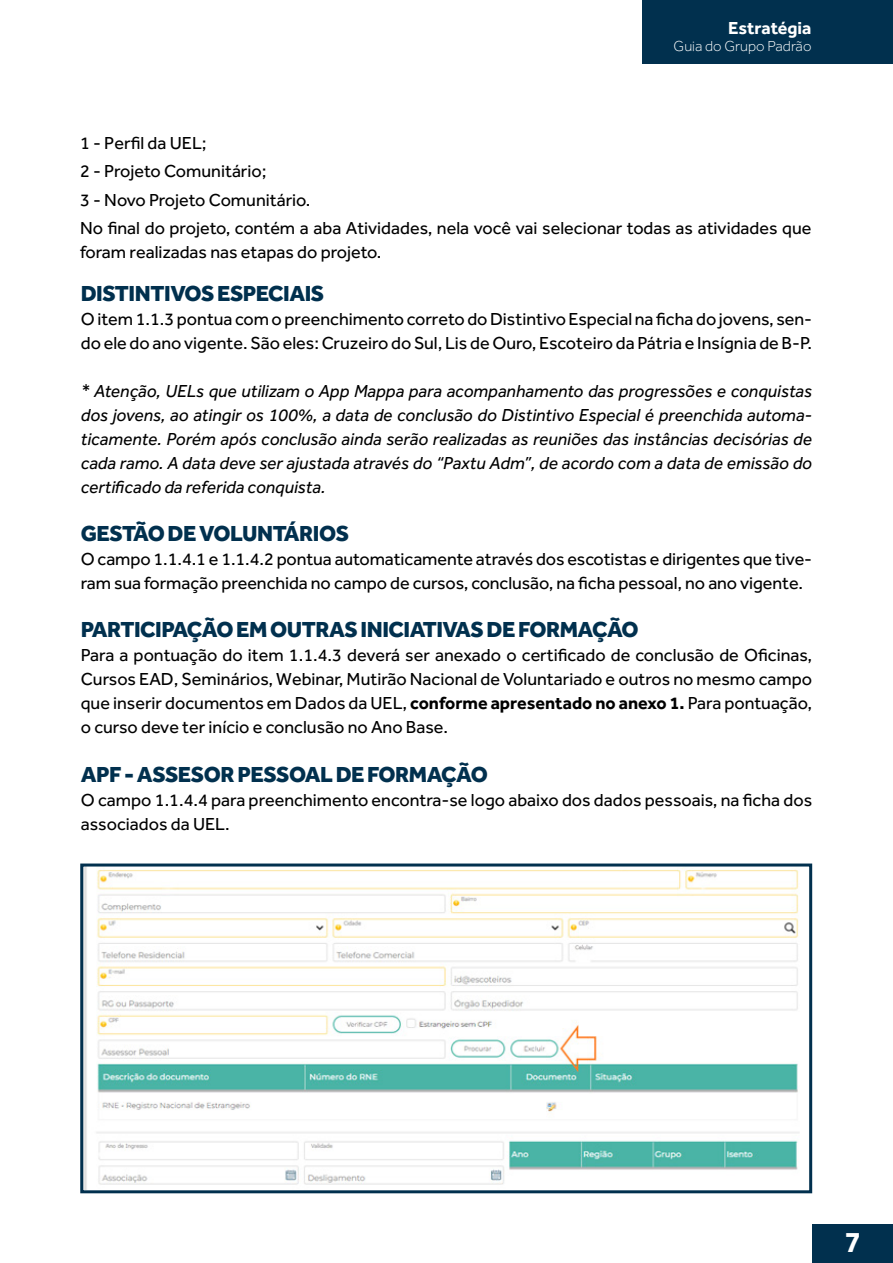
<style>
.page{position:relative;width:893px;height:1263px;background:#fff}
.page>*{position:absolute;margin:0;border:0;box-sizing:border-box;transform-origin:0 0}
.t1{font:700 30px "Effra";color:#fff}
.t2{font:800 22.5px "Effra";letter-spacing:-.02em;color:#01304e}
.t3{font:18px/24px "Effra";color:#000}
.t4{font:italic 18px/24px "Effra";color:#000;text-align:justify}
.t5{font:700 18px "Effra";color:#fff}
.t6{font:300 15px "Effra";color:#fff}
.s1{font-weight:700}
</style>
<div class="page">
<div style="left:642px;top:0;width:251px;height:64px;background:#01304e"></div>
<div style="left:813px;top:1225px;width:80px;height:38px;background:#01304e"></div>
<img style="left:84px;top:867px;width:716px;height:322px">
<div style="left:80px;top:863px;width:732px;height:330px;border:3px solid #01304e"></div>
<p class="t5" style="left:728px;top:17px;width:85px">Estratégia</p>
<p class="t6" style="left:674px;top:38px;width:139px">Guia do Grupo Padrão</p>
<p class="t3" style="left:80px;top:129px;width:733px;line-height:28.2px">1 - Perfil da UEL;<br>2 - Projeto Comunitário;<br>3 - Novo Projeto Comunitário.<br>No final do projeto, contém a aba Atividades, nela você vai selecionar todas as atividades que</p>
<p class="t3" style="left:80px;top:240px;width:303px">foram realizadas nas etapas do projeto.</p>
<p class="t2" style="left:81px;top:280px;width:245px">DISTINTIVOS ESPECIAIS</p>
<p class="t3" style="left:81px;top:307px;width:733px">O item 1.1.3 pontua com o preenchimento correto do Distintivo Especial na ficha do jovens, sen&shy;do ele do ano vigente. São eles: Cruzeiro do Sul, Lis de Ouro, Escoteiro da Pátria e Insígnia de B-P.</p>
<p class="t4" style="left:81px;top:379px;width:733px">* Atenção, UELs que utilizam o App Mappa para acompanhamento das progressões e conquistas dos jovens, ao atingir os 100%, a data de conclusão do Distintivo Especial é preenchida automa&shy;ticamente. Porém após conclusão ainda serão realizadas as reuniões das instâncias decisórias de cada ramo. A data deve ser ajustada através do “Paxtu Adm”, de acordo com a data de emissão do certificado da referida conquista.</p>
<p class="t2" style="left:81px;top:520px;width:270px">GESTÃO DE VOLUNTÁRIOS</p>
<p class="t3" style="left:81px;top:547px;width:733px">O campo 1.1.4.1 e 1.1.4.2 pontua automaticamente através dos escotistas e dirigentes que tive&shy;ram sua formação preenchida no campo de cursos, conclusão, na ficha pessoal, no ano vigente.</p>
<p class="t2" style="left:81px;top:616px;width:559px">PARTICIPAÇÃO EM OUTRAS INICIATIVAS DE FORMAÇÃO</p>
<p class="t3" style="left:81px;top:643px;width:733px;text-align:justify">Para a pontuação do item 1.1.4.3 deverá ser anexado o certificado de conclusão de Oficinas, Cursos EAD, Seminários, Webinar, Mutirão Nacional de Voluntariado e outros no mesmo campo que inserir documentos em Dados da UEL, <span class="s1">conforme apresentado no anexo 1.</span> Para pontuação, o curso deve ter início e conclusão no Ano Base.</p>
<p class="t2" style="left:81px;top:760px;width:409px">APF - ASSESOR PESSOAL DE FORMAÇÃO</p>
<p class="t3" style="left:81px;top:787px;width:733px">O campo 1.1.4.4 para preenchimento encontra-se logo abaixo dos dados pessoais, na ficha dos associados da UEL.</p>
<h1 class="t1" style="left:845px;top:1224px;width:18px">7</h1>
</div>
